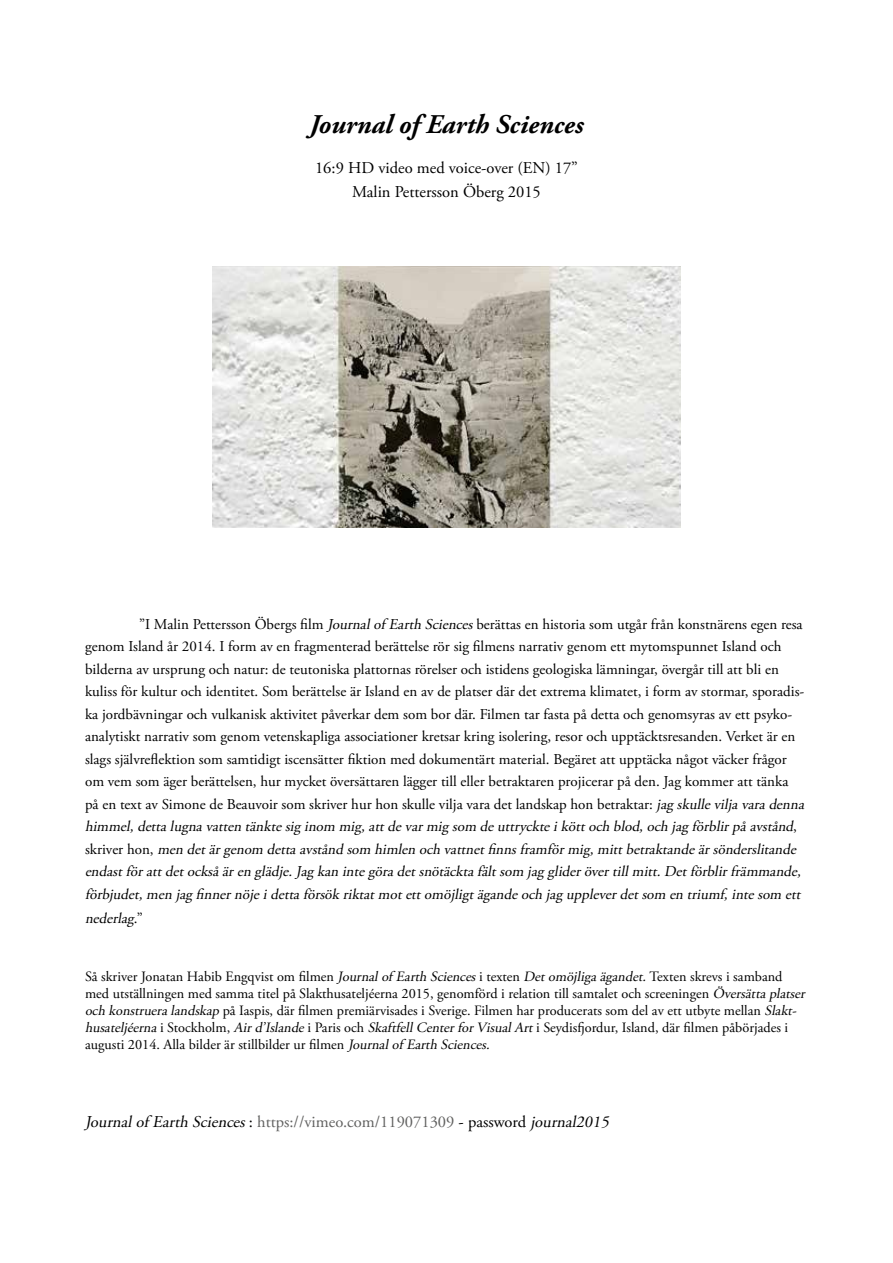
<style>
.page{position:relative;width:893px;height:1263px;background:#fff}
.page>*{position:absolute;margin:0;border:0;box-sizing:border-box;transform-origin:0 0}
.t1{font:italic 700 27px "Adobe Garamond Pro";color:#000}
.t2{font:italic 16.5px "Adobe Garamond Pro";color:#000}
.t3{font:16.5px/24px "Adobe Garamond Pro";color:#000;text-align:center}
.t4{font:15px/22.5px "Adobe Garamond Pro";color:#000}
.t5{font:italic 15px "Adobe Garamond Pro";color:#000}
.t6{font:14.25px/17.1px "Adobe Garamond Pro";color:#000}
.s1{font-style:italic}
.s2{font-style:normal}
.s3{font-style:normal;color:#616160}
</style>
<div class="page">
<img style="left:212px;top:267px;width:468px;height:260px">
<h1 class="t1" style="left:309px;top:109px;width:276px">Journal of Earth Sciences</h1>
<p class="t3" style="left:315px;top:156px;width:264px">16:9 HD video med voice-over (EN) 17”<br>Malin Pettersson Öberg 2015</p>
<p class="t4" style="left:85px;top:613px;width:724px;text-indent:54px">”I Malin Pettersson Öbergs film <span class="s1">Journalof Earth Sciences</span>berättas en historia som utgår från konstnärens egen resa genom Island år 2014. I form av en fragmenterad berättelse rör sig filmens narrativ genom ett mytomspunnet Island och bilderna av ursprung och natur: de teutoniska plattornas rörelser och istidens geologiska lämningar, övergår till att bli en kuliss för kultur och identitet. Som berättelse är Island en av de platser där det extrema klimatet, i form av stormar, sporadis&shy;ka jordbävningar och vulkanisk aktivitet påverkar dem som bor där. Filmen tar fasta på detta och genomsyras av ett psyko&shy;analytiskt narrativ som genom vetenskapliga associationer kretsar kring isolering, resor och upptäcktsresanden. Verket är en slags självreflektion som samtidigt iscensätter fiktion med dokumentärt material. Begäret att upptäcka något väcker frågor om vem som äger berättelsen, hur mycket översättaren lägger till eller betraktaren projicerar på den. Jag kommer att tänka<br>på en text av Simone de Beauvoir som skriver hur hon skulle vilja vara det landskap hon betraktar: <span class="s1">jag skulleviljavaradenna himmel,dettalugnavatten tänktesig inom mig,attdevarmig som deuttryckteiköttoch blod,och j ag förblirpåavstånd</span>,<br>s k r i v e r h o n , <span class="s1">men detärgenom dettaavstånd som himlen och vattnetfinnsframförmig,mittbetraktandeärsönderslitande endastförattdetocksåären glädj e.Jag kan integöradetsnötäcktafältsom j ag gliderövertillmitt.Detförblirfrämmande, förbj udet,men j ag finnernöj eidettaförsök riktatmotettomöjligtägandeoch j ag uppleverdetsom en triumf,intesom ett</span></p>
<p class="t5" style="left:85px;top:909px;width:59px">nederlag<span class="s2">. ”</span></p>
<p class="t6" style="left:85px;top:968px;width:724px">Så skriver Jonatan Habib Engqvist om filmen <span class="s1">Journalof Earth Sciences</span>i texten <span class="s1">Detomöjligaägandet.</span>Texten skrevs i samband med utställningen med samma titel på Slakthusateljéerna 2015, genomförd i relation till samtalet och screeningen <span class="s1">Översättaplatser och konstrueralandskap</span> på Iaspis, där filmen premiärvisades i Sverige. Filmen har producerats som del av ett utbyte mellan <span class="s1">Slakt&shy;husateljéerna</span>i Stockholm, <span class="s1">Aird’Islande</span>i Paris och <span class="s1">SkaftfellCenterforVisualArt</span>i Seydisfjordur, Island, där filmen påbörjades i augusti 2014. Alla bilder är stillbilder ur filmen <span class="s1">Journalof Earth Sciences.</span></p>
<p class="t2" style="left:85px;top:1112px;width:529px">Journalof Earth Sciences<span class="s2">:</span> <span class="s3">https://vimeo.com/119071309</span> <span class="s2">- password</span> journal2015</p>
</div>
